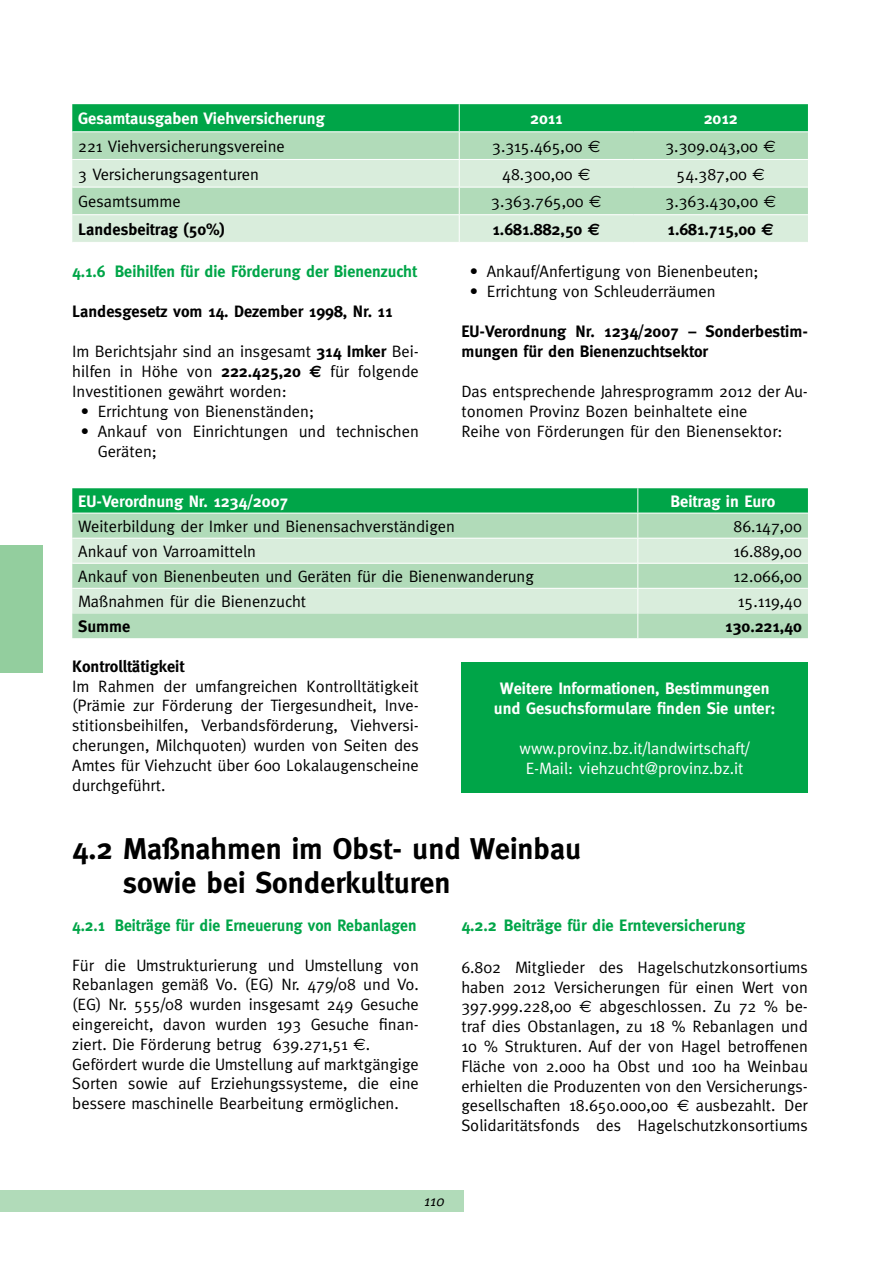
<style>
.page{position:relative;width:893px;height:1263px;background:#fff}
.page>*{position:absolute;margin:0;border:0;box-sizing:border-box;transform-origin:0 0}
.t1{font:700 30px/34.5px "Meta";color:#000}
.t2{font:16.5px/19.8px "Meta";color:#000;text-align:justify}
.t3{font:700 16.5px/20px "Meta";color:#000}
.t4{font:700 16.5px/19.8px "Meta";color:#fff;text-align:center}
.t5{font:700 16.5px "Meta";color:#00a548}
.t6{font:16.5px/19.8px "Meta";color:#fff;text-align:center}
.t7{font:700 16.5px "Meta";color:#00a548;scale:.96 1}
.t8{font:italic 15px "Meta";color:#000}
.s1{font-family:"Euro Sans"}
.s2{font-weight:700}
.s3{font-family:"Euro Sans";font-weight:700}
</style>
<div class="page">
<div style="left:0;top:1191px;width:463px;height:21px;background:#b1dbb9"></div>
<div style="left:0;top:545px;width:43px;height:128px;background:#93ce9e"></div>
<svg style="left:72px;top:104px;width:736px;height:138px;background:#a0d8b2"></svg>
<hr style="left:634px;top:214px;width:174px;height:1px;background:#fff">
<svg style="left:72px;top:488px;width:736px;height:150px;background:#a3d9b4"></svg>
<div style="left:461px;top:662px;width:347px;height:131px;background:#00a548"></div>
<p class="t4" style="left:78px;top:109px;width:248px">Gesamtausgaben Viehversicherung</p>
<p class="t4" style="left:530px;top:109px;width:34px">2011</p>
<p class="t4" style="left:704px;top:109px;width:35px">2012</p>
<p class="t2" style="left:78px;top:136px;width:208px">221 Viehversicherungsvereine</p>
<p class="t2" style="left:492px;top:136px;width:110px">3.315.465,00 <span class="s1">€</span></p>
<p class="t2" style="left:665px;top:136px;width:112px">3.309.043,00 <span class="s1">€</span></p>
<p class="t2" style="left:78px;top:164px;width:182px">3 Versicherungsagenturen</p>
<p class="t2" style="left:502px;top:164px;width:90px">48.300,00 <span class="s1">€</span></p>
<p class="t2" style="left:676px;top:164px;width:90px">54.387,00 <span class="s1">€</span></p>
<p class="t2" style="left:78px;top:192px;width:104px">Gesamtsumme</p>
<p class="t2" style="left:491px;top:192px;width:112px">3.363.765,00 <span class="s1">€</span></p>
<p class="t2" style="left:665px;top:192px;width:112px">3.363.430,00 <span class="s1">€</span></p>
<p class="t3" style="left:78px;top:219px;width:148px">Landesbeitrag (50%)</p>
<p class="t3" style="left:493px;top:219px;width:109px">1.681.882,50 <span class="s1">€</span></p>
<p class="t3" style="left:668px;top:219px;width:108px">1.681.715,00 <span class="s1">€</span></p>
<p class="t5" style="left:72px;top:262px;width:346px">4.1.6 Beihilfen für die Förderung der Bienenzucht</p>
<p class="t3" style="left:72px;top:301px;width:322px">Landesgesetz vom 14. Dezember 1998, Nr. 11</p>
<p class="t2" style="left:72px;top:341px;width:348px">Im Berichtsjahr sind an insgesamt <span class="s2">314 Imker</span> Bei&shy;hilfen in Höhe von <span class="s2">222.425,20</span> <span class="s3">€</span> für folgende Investitionen gewährt worden:</p>
<p class="t2" style="left:81px;top:401px;width:235px">• Errichtung von Bienenständen;</p>
<p class="t2" style="left:98px;top:421px;width:323px;text-indent:-17px">• Ankauf von Einrichtungen und technischen<br>Geräten;</p>
<p class="t2" style="left:470px;top:262px;width:290px">• Ankauf/Anfertigung von Bienenbeuten;</p>
<p class="t2" style="left:470px;top:282px;width:247px">• Errichtung von Schleuderräumen</p>
<p class="t3" style="left:461px;top:322px;width:348px">EU-Verordnung Nr. 1234/2007 – Sonderbestim&shy;mungen für den Bienenzuchtsektor</p>
<p class="t2" style="left:461px;top:381px;width:348px;text-align:left">Das entsprechende Jahresprogramm 2012 der Au&shy;tonomen Provinz Bozen beinhaltete eine<br>Reihe von Förderungen für den Bienensektor:</p>
<p class="t4" style="left:78px;top:491px;width:212px">EU-Verordnung Nr. 1234/2007</p>
<p class="t4" style="left:670px;top:491px;width:106px">Beitrag in Euro</p>
<p class="t2" style="left:78px;top:516px;width:378px">Weiterbildung der Imker und Bienensachverständigen</p>
<p class="t2" style="left:733px;top:516px;width:70px">86.147,00</p>
<p class="t2" style="left:78px;top:541px;width:179px">Ankauf von Varroamitteln</p>
<p class="t2" style="left:733px;top:541px;width:70px">16.889,00</p>
<p class="t2" style="left:78px;top:566px;width:457px">Ankauf von Bienenbeuten und Geräten für die Bienenwanderung</p>
<p class="t2" style="left:733px;top:566px;width:70px">12.066,00</p>
<p class="t2" style="left:78px;top:591px;width:229px">Maßnahmen für die Bienenzucht</p>
<p class="t2" style="left:738px;top:591px;width:66px">15.119,40</p>
<p class="t3" style="left:78px;top:616px;width:54px">Summe</p>
<p class="t3" style="left:725px;top:616px;width:78px">130.221,40</p>
<p class="t3" style="left:72px;top:656px;width:114px">Kontrolltätigkeit</p>
<p class="t2" style="left:72px;top:676px;width:348px">Im Rahmen der umfangreichen Kontrolltätigkeit (Prämie zur Förderung der Tiergesundheit, Inve&shy;stitionsbeihilfen, Verbandsförderung, Viehversi&shy;cherungen, Milchquoten) wurden von Seiten des Amtes für Viehzucht über 600 Lokalaugenscheine durchgeführt.</p>
<p class="t4" style="left:494px;top:679px;width:283px">Weitere Informationen, Bestimmungen und Gesuchsformulare finden Sie unter:</p>
<p class="t6" style="left:520px;top:738px;width:232px">www.provinz.bz.it/landwirtschaft/<br>E-Mail: viehzucht@provinz.bz.it</p>
<h1 class="t1" style="left:123px;top:831px;width:459px;text-indent:-51px">4.2 Maßnahmen im Obst- und Weinbau sowie bei Sonderkulturen</h1>
<p class="t7" style="left:72px;top:916px;width:360px">4.2.1 Beiträge für die Erneuerung von Rebanlagen</p>
<p class="t2" style="left:72px;top:955px;width:348px;text-align:left">Für die Umstrukturierung und Umstellung von Rebanlagen gemäß Vo. (EG) Nr. 479/08 und Vo. (EG) Nr. 555/08 wurden insgesamt 249 Gesuche eingereicht, davon wurden 193 Gesuche finan&shy;ziert. Die Förderung betrug 639.271,51 <span class="s1">€</span>.<br>Gefördert wurde die Umstellung auf marktgängige Sorten sowie auf Erziehungssysteme, die eine bessere maschinelle Bearbeitung ermöglichen.</p>
<p class="t5" style="left:461px;top:916px;width:285px">4.2.2 Beiträge für die Ernteversicherung</p>
<p class="t2" style="left:461px;top:957px;width:348px">6.802 Mitglieder des Hagelschutzkonsortiums haben 2012 Versicherungen für einen Wert von 397.999.228,00 <span class="s1">€</span> abgeschlossen. Zu 72 % be&shy;traf dies Obstanlagen, zu 18 % Rebanlagen und 10 % Strukturen. Auf der von Hagel betroffenen Fläche von 2.000 ha Obst und 100 ha Weinbau erhielten die Produzenten von den Versicherungs&shy;gesellschaften 18.650.000,00 <span class="s1">€</span> ausbezahlt. Der Solidaritätsfonds des Hagelschutzkonsortiums</p>
<p class="t8" style="left:424px;top:1192px;width:22px">110</p>
</div>
